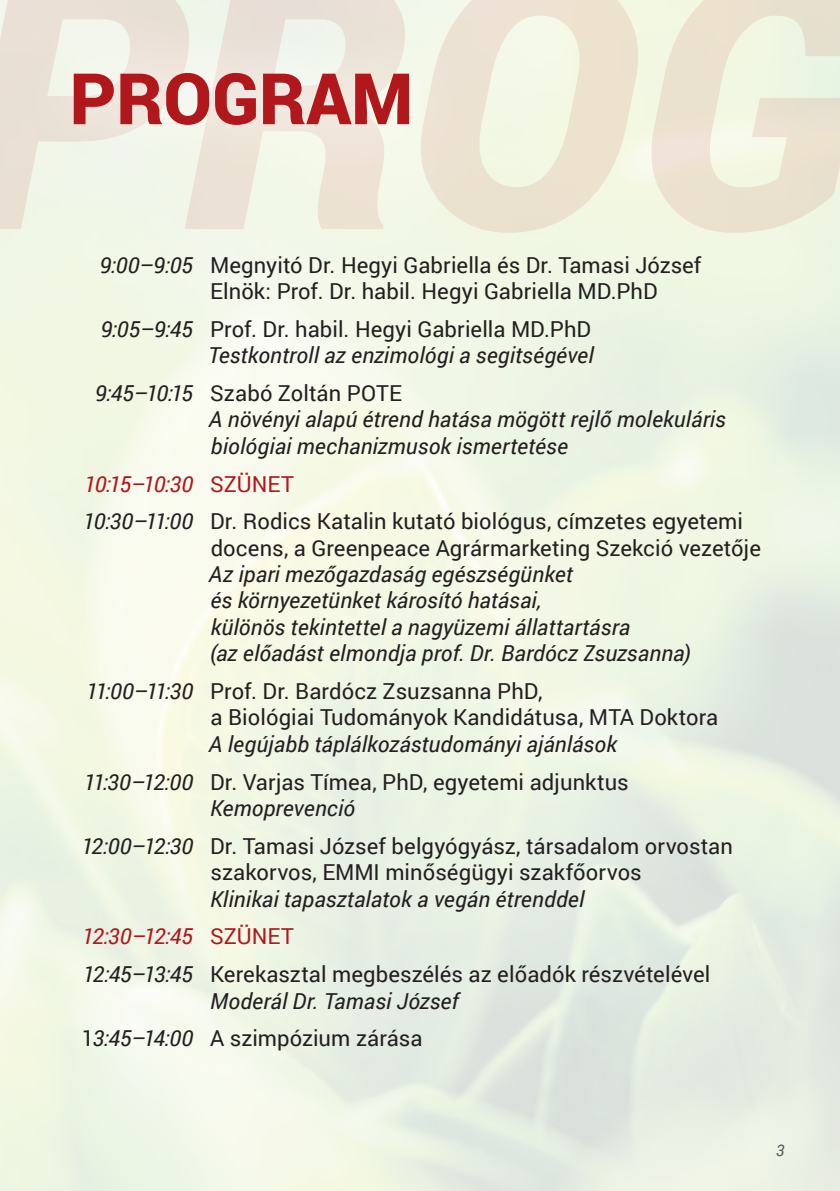
<style>
.page{position:relative;width:840px;height:1191px;background:#fff}
.page>*{position:absolute;margin:0;border:0;box-sizing:border-box;transform-origin:0 0}
.t1{font:900 71px "Roboto";color:#b1181c}
.t2{font:22px/26.4px "Roboto";color:#231f20}
.t3{font:italic 22px/26.4px "Roboto";color:#231f20}
.t4{font:italic 22px "Roboto";letter-spacing:-.05em;color:#b1181c}
.t5{font:italic 16px "Roboto";color:#57585a}
.s1{font-style:italic}
.s2{font-style:normal}
</style>
<div class="page">
<div style="left:0;top:0;width:839px;height:544px;background:#fff;opacity:.07"></div>
<svg style="left:0;top:0;width:839px;height:233px;background:#eeebd9"></svg>
<div style="left:11px;top:12px;width:460px;height:174px;background:#fff;opacity:.75"></div>
<div style="left:30px;top:197px;width:782px;height:910px;background:#fff;opacity:.75"></div>
<p class="t1" style="left:70px;top:49px;width:344px">PROGRAM</p>
<p class="t2" style="left:100px;top:251px;width:603px"><span class="s1">9:00–9:05</span> Megnyitó Dr. Hegyi Gabriella és Dr. Tamasi József</p>
<p class="t2" style="left:210px;top:277px;width:448px">Elnök: Prof. Dr. habil. Hegyi Gabriella MD.PhD</p>
<p class="t3" style="left:101px;top:315px;width:494px;text-align:right">9:05–9:45 <span class="s2">Prof. Dr. habil. Hegyi Gabriella MD.PhD<br></span>Testkontroll az enzimológi a segitségével</p>
<p class="t3" style="left:209px;top:379px;width:518px;text-indent:-114px">9:45–10:15 <span class="s2">Szabó Zoltán POTE<br></span>A növényi alapú étrend hatása mögött rejlő molekuláris biológiai mechanizmusok ismertetése</p>
<p class="t4" style="left:84px;top:468px;width:211px">10:15–10:30 <span class="s2">SZÜNET</span></p>
<p class="t3" style="left:209px;top:507px;width:553px;text-indent:-126px">10:30–11:00 <span class="s2">Dr. Rodics Katalin kutató biológus, címzetes egyetemi docens, a Greenpeace Agrármarketing Szekció vezetője </span>Az ipari mezőgazdaság egészségünket<br>és környezetünket károsító hatásai,<br>különös tekintettel a nagyüzemi állattartásra<br>(az előadást elmondja prof. Dr. Bardócz Zsuzsanna)</p>
<p class="t2" style="left:209px;top:677px;width:510px;text-indent:-123px"><span class="s1">11:00–11:30</span> Prof. Dr. Bardócz Zsuzsanna PhD,<br>a Biológiai Tudományok Kandidátusa, MTA Doktora<br><span class="s1">A legújabb táplálkozástudományi ajánlások</span></p>
<p class="t2" style="left:210px;top:767px;width:419px;text-indent:-127px"><span class="s1">11:30–12:00</span> Dr. Varjas Tímea, PhD, egyetemi adjunktus<br><span class="s1">Kemoprevenció</span></p>
<p class="t2" style="left:210px;top:832px;width:523px;text-indent:-129px"><span class="s1">12:00–12:30</span> Dr. Tamasi József belgyógyász, társadalom orvostan szakorvos, EMMI minőségügyi szakfőorvos<br><span class="s1">Klinikai tapasztalatok a vegán étrenddel</span></p>
<p class="t4" style="left:82px;top:921px;width:213px">12:30–12:45 <span class="s2">SZÜNET</span></p>
<p class="t2" style="left:210px;top:960px;width:501px;text-indent:-127px"><span class="s1">12:45–13:45</span> Kerekasztal megbeszélés az előadók részvételével<br><span class="s1">Moderál Dr. Tamasi József</span></p>
<p class="t2" style="left:82px;top:1024px;width:342px">1<span class="s1">3:45–14:00</span> A szimpózium zárása</p>
<p class="t5" style="left:775px;top:1138px;width:10px">3</p>
</div>
